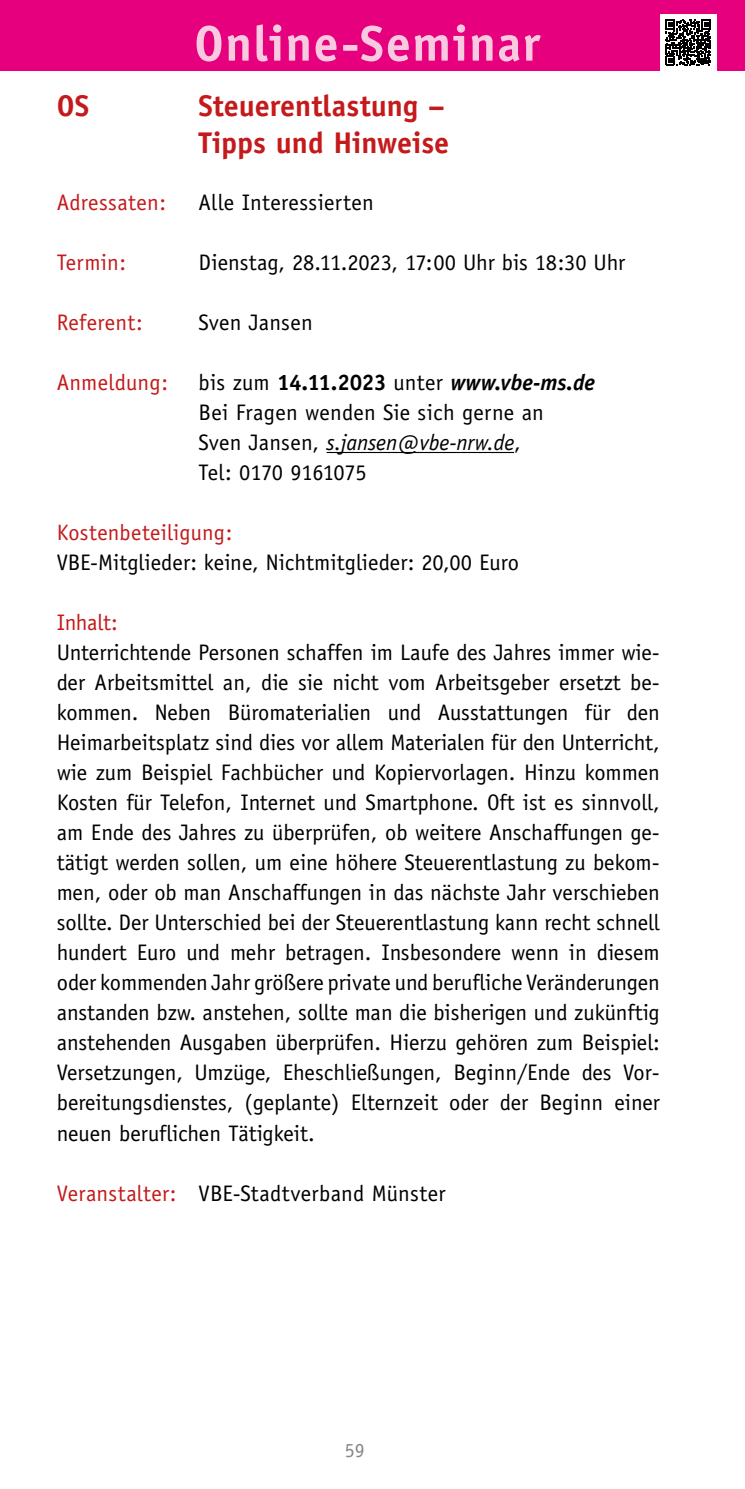
<style>
.page{position:relative;width:745px;height:1489px;background:#fff}
.page>*{position:absolute;margin:0;border:0;box-sizing:border-box;transform-origin:0 0}
.t1{font:700 50px "Officina Sans";letter-spacing:.025em;color:#f8c9df}
.t2{font:700 30px/37.5px "Officina Sans";color:#c51a1b}
.t3{font:22.5px/30px "Officina Sans";color:#000}
.t4{font:22.5px "Officina Sans";letter-spacing:.01em;color:#c51a1b}
.t5{font:22.25px "Officina Sans";letter-spacing:.01em;color:#c51a1b}
.t6{font:20px "Officina Sans";color:#878787}
.s1{font-weight:700}
.s2{font-weight:700;font-style:italic}
.s3{font-style:italic}
.s4{color:#c51a1b}
</style>
<div class="page">
<hr style="left:326px;top:452px;width:187px;height:1px;background:#000">
<div style="left:0;top:0;width:744px;height:71px;background:#e6007d"></div>
<div style="left:659px;top:14px;width:57px;height:57px;background:#fff"></div>
<svg style="left:665px;top:20px;width:45px;height:45px"></svg>
<h1 class="t1" style="left:194px;top:12px;width:347px">Online-Seminar</h1>
<h2 class="t2" style="left:57px;top:86px;width:34px">OS</h2>
<h2 class="t2" style="left:198px;top:86px;width:252px">Steuerentlastung –<br>Tipps und Hinweise</h2>
<p class="t4" style="left:57px;top:189px;width:111px">Adressaten:</p>
<p class="t3" style="left:198px;top:187px;width:176px">Alle Interessierten</p>
<p class="t4" style="left:57px;top:249px;width:71px">Termin:</p>
<p class="t3" style="left:198px;top:247px;width:428px">Dienstag, 28.11.2023, 17:00 Uhr bis 18:30 Uhr</p>
<p class="t4" style="left:57px;top:309px;width:88px">Referent:</p>
<p class="t3" style="left:198px;top:307px;width:115px">Sven Jansen</p>
<p class="t4" style="left:57px;top:369px;width:113px">Anmeldung:</p>
<p class="t3" style="left:198px;top:367px;width:397px">bis zum <span class="s1">14.11.2023</span> unter <span class="s2">www.vbe-ms.de<br></span>Bei Fragen wenden Sie sich gerne an<br>Sven Jansen, <span class="s3">s.jansen@vbe-nrw.de</span>,<br>Tel: 0170 9161075</p>
<p class="t5" style="left:57px;top:519px;width:177px">Kostenbeteiligung:</p>
<p class="t3" style="left:57px;top:547px;width:463px">VBE-Mitglieder: keine, Nichtmitglieder: 20,00 Euro</p>
<p class="t4" style="left:57px;top:609px;width:63px">Inhalt:</p>
<p class="t3" style="left:57px;top:637px;width:604px;text-align:justify">Unterrichtende Personen schaffen im Laufe des Jahres immer wie&shy;der Arbeitsmittel an, die sie nicht vom Arbeitsgeber ersetzt be&shy;kommen. Neben Büromaterialien und Ausstattungen für den Heimarbeitsplatz sind dies vor allem Materialen für den Unterricht, wie zum Beispiel Fachbücher und Kopiervorlagen. Hinzu kommen Kosten für Telefon, Internet und Smartphone. Oft ist es sinnvoll, am Ende des Jahres zu überprüfen, ob weitere Anschaffungen ge&shy;tätigt werden sollen, um eine höhere Steuerentlastung zu bekom&shy;men, oder ob man Anschaffungen in das nächste Jahr verschieben sollte. Der Unterschied bei der Steuerentlastung kann recht schnell hundert Euro und mehr betragen. Insbesondere wenn in diesem oder kommenden Jahr größere private und berufliche Veränderungen anstanden bzw. anstehen, sollte man die bisherigen und zukünftig anstehenden Ausgaben überprüfen. Hierzu gehören zum Beispiel:<br>Versetzungen, Umzüge, Eheschließungen, Beginn/Ende des Vor&shy;bereitungsdienstes, (geplante) Elternzeit oder der Beginn einer neuen beruflichen Tätigkeit.</p>
<p class="t3" style="left:57px;top:1177px;width:390px"><span class="s4">Veranstalter:</span> VBE-Stadtverband Münster</p>
<p class="t6" style="left:344px;top:1438px;width:21px">59</p>
</div>
